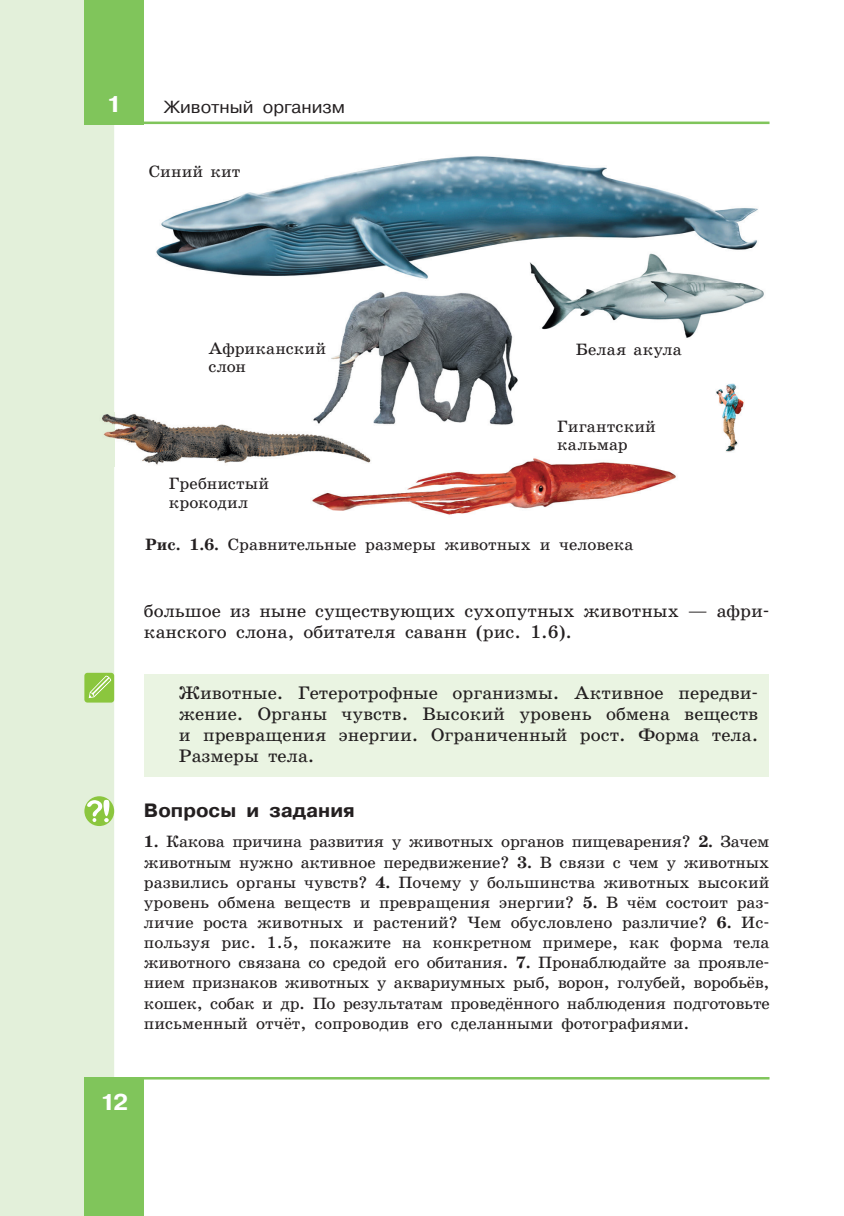
<style>
.page{position:relative;width:844px;height:1216px;background:#fff}
.page>*{position:absolute;margin:0;border:0;box-sizing:border-box;transform-origin:0 0}
.t1{font:700 22.75px "Pragmatica C San Pin";color:#fff}
.t2{font:700 19.25px "Pragmatica C San Pin";color:#231f20}
.t3{font:18.38px/21px "School Book C San Pin";color:#231f20}
.t4{font:17.5px "Pragmatica C San Pin";color:#231f20}
.t5{font:16.62px/20.1px "School Book C San Pin";color:#231f20}
.s1{font-weight:700}
</style>
<div class="page">
<div style="left:0;top:0;width:114px;height:1215px;background:#e3f0da"></div>
<div style="left:84px;top:1076px;width:60px;height:139px;background:#80c55b"></div>
<div style="left:84px;top:0;width:60px;height:124px;background:#80c55b"></div>
<hr style="left:84px;top:121px;width:685px;height:3px;background:#80c55b">
<hr style="left:84px;top:1076px;width:685px;height:3px;background:#80c55b">
<div style="left:144px;top:674px;width:624px;height:102px;background:#eaf4e2"></div>
<div style="left:84px;top:672px;width:30px;height:30px;background:#8bc63e;border-radius:3px"></div>
<svg style="left:89px;top:675px;width:22px;height:23px"></svg>
<svg style="left:84px;top:796px;width:30px;height:30px"></svg>
<svg style="left:87px;top:799px;width:22px;height:23px"></svg>
<img style="left:156px;top:156px;width:602px;height:123px">
<img style="left:323px;top:291px;width:195px;height:134px">
<img style="left:99px;top:412px;width:264px;height:54px">
<img style="left:309px;top:412px;width:63px;height:15px">
<img style="left:312px;top:458px;width:364px;height:57px">
<img style="left:308px;top:454px;width:64px;height:12px">
<img style="left:538px;top:283px;width:226px;height:55px">
<img style="left:527px;top:249px;width:231px;height:34px">
<img style="left:716px;top:383px;width:28px;height:69px">
<h1 class="t1" style="left:106px;top:91px;width:17px">1</h1>
<p class="t4" style="left:164px;top:97px;width:182px">Животный организм</p>
<p class="t5" style="left:149px;top:161px;width:93px">Синий кит</p>
<p class="t5" style="left:208px;top:339px;width:119px;line-height:18.4px">Африканский слон</p>
<p class="t5" style="left:169px;top:475px;width:102px;line-height:18.4px">Гребнистый крокодил</p>
<p class="t5" style="left:575px;top:340px;width:107px">Белая акула</p>
<p class="t5" style="left:557px;top:417px;width:100px;line-height:18.4px">Гигантский кальмар</p>
<p class="t5" style="left:145px;top:534px;width:489px"><span class="s1">Рис. 1.6.</span> Сравнительные размеры животных и человека</p>
<p class="t3" style="left:144px;top:600px;width:627px">большое из ныне существующих сухопутных животных — афри&shy;канского слона, обитателя саванн (рис. 1.6).</p>
<p class="t3" style="left:179px;top:682px;width:581px;text-align:justify">Животные. Гетеротрофные организмы. Активное передви&shy;жение. Органы чувств. Высокий уровень обмена веществ и превращения энергии. Ограниченный рост. Форма тела.<br>Размеры тела.</p>
<p class="t2" style="left:144px;top:800px;width:212px">Вопросы и задания</p>
<p class="t5" style="left:144px;top:832px;width:627px;text-align:justify"><span class="s1">1.</span> Какова причина развития у животных органов пищеварения? <span class="s1">2.</span> Зачем животным нужно активное передвижение? <span class="s1">3.</span> В связи с чем у животных развились органы чувств? <span class="s1">4.</span> Почему у большинства животных высокий уровень обмена веществ и превращения энергии? <span class="s1">5.</span> В чём состоит раз&shy;личие роста животных и растений? Чем обусловлено различие? <span class="s1">6.</span> Ис&shy;пользуя рис. 1.5, покажите на конкретном примере, как форма тела животного связана со средой его обитания. <span class="s1">7.</span> Пронаблюдайте за проявле&shy;нием признаков животных у аквариумных рыб, ворон, голубей, воробьёв, кошек, собак и др. По результатам проведённого наблюдения подготовьте письменный отчёт, сопроводив его сделанными фотографиями.</p>
<h1 class="t1" style="left:100px;top:1089px;width:30px">12</h1>
</div>
